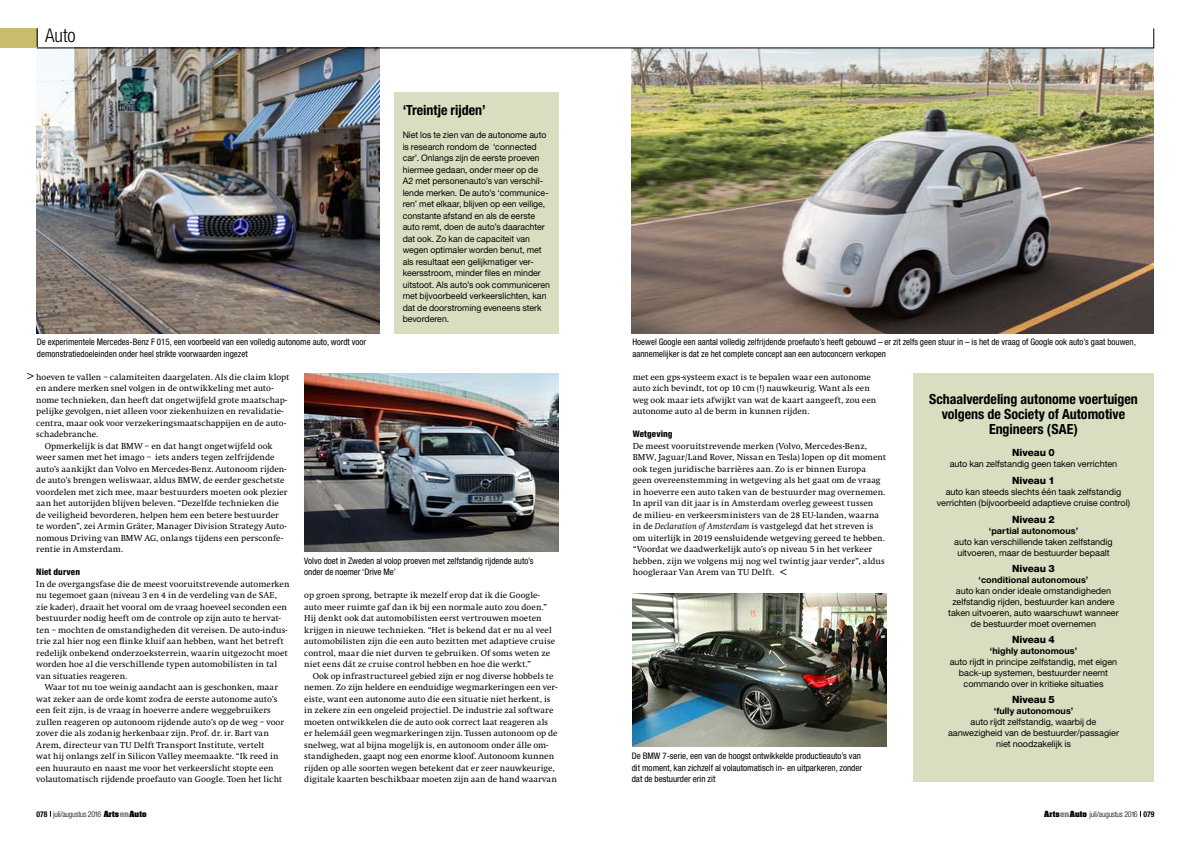
<style>
.page{position:relative;width:1191px;height:842px;background:#fff}
.page>*{position:absolute;margin:0;border:0;box-sizing:border-box;transform-origin:0 0}
.t1{font:300 condensed 19px "Helvetica Neue";color:#000}
.t2{font:700 condensed 14px/15px "Helvetica Neue";color:#000;text-align:center}
.t3{font:12px "Helvetica Neue";color:#000}
.t4{font:800 10px "Helvetica Neue";color:#000}
.t5{font:9px/11.5px "AA Swift";letter-spacing:.005em;color:#000}
.t6{font:9px/11.5px "Helvetica Neue";color:#000;text-align:center}
.t7{font:condensed 9px/11.5px "Helvetica Neue LT Std";color:#000}
.t8{font:700 9px "Helvetica Neue";letter-spacing:.01em;color:#000}
.t9{font:800 condensed 9px "Helvetica Neue";letter-spacing:.01em;color:#000}
.t10{font:300 condensed 8px "Helvetica Neue";letter-spacing:-.02em;color:#000}
.s1{font-style:italic}
.s2{font-weight:700}
.s3{font-family:"Aachen";font-weight:700;font-stretch:normal;font-size:7.2px}
.s4{font-family:"Aachen";font-weight:700;font-stretch:normal;font-size:7.2px;color:#878787}
</style>
<div class="page">
<div style="left:0;top:28px;width:37px;height:20px;background:#c9bc6b"></div>
<svg style="left:37px;top:28px;width:1px;height:20px"></svg>
<svg style="left:1153px;top:28px;width:1px;height:20px"></svg>
<div style="left:394px;top:92px;width:164px;height:241px;background:#d8dfc1"></div>
<img style="left:37px;top:49px;width:343px;height:284px">
<img style="left:632px;top:593px;width:254px;height:153px">
<img style="left:305px;top:374px;width:253px;height:178px">
<img style="left:631px;top:49px;width:522px;height:284px">
<div style="left:913px;top:374px;width:240px;height:408px;background:#d8dfc1"></div>
<hr style="left:37px;top:48px;width:1117px;height:1px;background:#000">
<h1 class="t1" style="left:45px;top:24px;width:32px">Auto</h1>
<h2 class="t2" style="left:403px;top:102px;width:84px">‘Treintje rijden’</h2>
<p class="t6" style="left:403px;top:129px;width:149px;text-align:left">Niet los te zien van de autonome auto is research rondom de ‘connected car’. Onlangs zijn de eerste proeven hiermee gedaan, onder meer op de A2 met personenauto’s van verschil&shy;lende merken. De auto’s ‘communice&shy;ren’ met elkaar, blijven op een veilige, constante afstand en als de eerste auto remt, doen de auto’s daarachter dat ook. Zo kan de capaciteit van wegen optimaler worden benut, met als resultaat een gelijkmatiger ver&shy;keersstroom, minder files en minder uitstoot. Als auto’s ook communiceren met bijvoorbeeld verkeerslichten, kan dat de doorstroming eveneens sterk bevorderen.</p>
<p class="t7" style="left:632px;top:336px;width:505px">Hoewel Google een aantal volledig zelfrijdende proefauto’s heeft gebouwd – er zit zelfs geen stuur in – is het de vraag of Google ook auto’s gaat bouwen, aannemelijker is dat ze het complete concept aan een autoconcern verkopen</p>
<h2 class="t2" style="left:929px;top:391px;width:210px">Schaalverdeling autonome voertuigen volgens de Society of Automotive<br>Engineers (SAE)</h2>
<p class="t4" style="left:1012px;top:446px;width:44px">Niveau 0</p>
<p class="t6" style="left:949px;top:458px;width:169px">auto kan zelfstandig geen taken verrichten</p>
<p class="t4" style="left:1012px;top:474px;width:44px">Niveau 1</p>
<p class="t6" style="left:936px;top:486px;width:195px;line-height:11px">auto kan steeds slechts één taak zelfstandig verrichten (bijvoorbeeld adaptieve cruise control)</p>
<p class="t4" style="left:1012px;top:513px;width:44px">Niveau 2</p>
<p class="t8" style="left:988px;top:525px;width:91px">‘partial autonomous’</p>
<p class="t6" style="left:954px;top:536px;width:160px;line-height:11px">auto kan verschillende taken zelfstandig uitvoeren, maar de bestuurder bepaalt</p>
<p class="t4" style="left:1012px;top:562px;width:44px">Niveau 3</p>
<p class="t8" style="left:978px;top:574px;width:111px">‘conditional autonomous’</p>
<p class="t6" style="left:948px;top:585px;width:172px;line-height:11px">auto kan onder ideale omstandigheden zelfstandig rijden, bestuurder kan andere taken uitvoeren, auto waarschuwt wanneer de bestuurder moet overnemen</p>
<p class="t4" style="left:1012px;top:633px;width:44px">Niveau 4</p>
<p class="t8" style="left:989px;top:645px;width:89px">‘highly autonomous’</p>
<p class="t6" style="left:949px;top:656px;width:169px;line-height:11px">auto rijdt in principe zelfstandig, met eigen back-up systemen, bestuurder neemt commando over in kritieke situaties</p>
<p class="t4" style="left:1012px;top:693px;width:44px">Niveau 5</p>
<p class="t8" style="left:993px;top:705px;width:81px">‘fully autonomous’</p>
<p class="t6" style="left:948px;top:716px;width:172px;line-height:11px">auto rijdt zelfstandig, waarbij de aanwezigheid van de bestuurder/passagier niet noodzakelijk is</p>
<p class="t7" style="left:37px;top:336px;width:331px">De experimentele Mercedes-Benz F 015, een voorbeeld van een volledig autonome auto, wordt voor demonstratiedoeleinden onder heel strikte voorwaarden ingezet</p>
<h3 class="t3" style="left:34px;top:385px;width:9px;rotate:-180deg">&lt;</h3>
<p class="t5" style="left:633px;top:371px;width:245px">met een gps-systeem exact is te bepalen waar een autonome auto zich bevindt, tot op 10 cm (!) nauwkeurig. Want als een weg ook maar iets afwijkt van wat de kaart aangeeft, zou een autonome auto al de berm in kunnen rijden.</p>
<p class="t9" style="left:633px;top:428px;width:41px">Wetgeving</p>
<p class="t5" style="left:633px;top:440px;width:255px">De meest vooruitstrevende merken (Volvo, Mercedes-Benz, BMW, Jaguar/Land Rover, Nissan en Tesla) lopen op dit moment ook tegen juridische barrières aan. Zo is er binnen Europa geen overeenstemming in wetgeving als het gaat om de vraag in hoeverre een auto taken van de bestuurder mag overnemen.<br>In april van dit jaar is in Amsterdam overleg geweest tussen<br>de milieu- en verkeersministers van de 28 EU-landen, waarna in de <span class="s1">Declaration of Amsterdam</span> is vastgelegd dat het streven is om uiterlijk in 2019 eensluidende wetgeving gereed te hebben. “Voordat we daadwerkelijk auto’s op niveau 5 in het verkeer hebben, zijn we volgens mij nog wel twintig jaar verder”, aldus hoogleraar Van Arem van TU Delft.</p>
<p class="t5" style="left:36px;top:371px;width:255px">hoeven te vallen – calamiteiten daargelaten. Als die claim klopt</p>
<p class="t5" style="left:36px;top:382px;width:239px">en andere merken snel volgen in de ontwikkeling met auto-</p>
<p class="t5" style="left:36px;top:394px;width:252px">nome technieken, dan heeft dat ongetwijfeld grote maatschap-</p>
<p class="t5" style="left:36px;top:405px;width:249px">pelijke gevolgen, niet alleen voor ziekenhuizen en revalidatie-</p>
<p class="t5" style="left:36px;top:417px;width:251px">centra, maar ook voor verzekeringsmaatschappijen en de auto-</p>
<p class="t5" style="left:36px;top:429px;width:63px">schadebranche.</p>
<p class="t5" style="left:45px;top:440px;width:229px">Opmerkelijk is dat BMW – en dat hangt ongetwijfeld ook</p>
<p class="t5" style="left:36px;top:452px;width:240px">weer samen met het imago – iets anders tegen zelfrijdende</p>
<p class="t5" style="left:36px;top:463px;width:252px">auto’s aankijkt dan Volvo en Mercedes-Benz. Autonoom rijden-</p>
<p class="t5" style="left:36px;top:475px;width:250px">de auto’s brengen weliswaar, aldus BMW, de eerder geschetste</p>
<p class="t5" style="left:36px;top:486px;width:253px">voordelen met zich mee, maar bestuurders moeten ook plezier</p>
<p class="t5" style="left:36px;top:498px;width:244px">aan het autorijden blijven beleven. “Dezelfde technieken die</p>
<p class="t5" style="left:36px;top:509px;width:244px">de veiligheid bevorderen, helpen hem een betere bestuurder</p>
<p class="t5" style="left:36px;top:521px;width:252px">te worden”, zei Armin Gräter, Manager Division Strategy Auto-</p>
<p class="t5" style="left:36px;top:532px;width:248px">nomous Driving van BMW AG, onlangs tijdens een persconfe-</p>
<p class="t5" style="left:36px;top:544px;width:88px">rentie in Amsterdam.</p>
<p class="t9" style="left:36px;top:566px;width:45px">Niet durven</p>
<p class="t5" style="left:36px;top:578px;width:255px">In de overgangsfase die de meest vooruitstrevende automerken nu tegemoet gaan (niveau 3 en 4 in de verdeling van de SAE, zie kader), draait het vooral om de vraag hoeveel seconden een bestuurder nodig heeft om de controle op zijn auto te hervat&shy;ten – mochten de omstandigheden dit vereisen. De auto-indus&shy;trie zal hier nog een flinke kluif aan hebben, want het betreft redelijk onbekend onderzoeksterrein, waarin uitgezocht moet worden hoe al die verschillende typen automobilisten in tal van situaties reageren.</p>
<p class="t5" style="left:36px;top:682px;width:249px;text-indent:9px">Waar tot nu toe weinig aandacht aan is geschonken, maar wat zeker aan de orde komt zodra de eerste autonome auto’s een feit zijn, is de vraag in hoeverre andere weggebruikers zullen reageren op autonoom rijdende auto’s op de weg – voor zover die als zodanig herkenbaar zijn. Prof. dr. ir. Bart van Arem, directeur van TU Delft Transport Institute, vertelt<br>wat hij onlangs zelf in Silicon Valley meemaakte. “Ik reed in een huurauto en naast me voor het verkeerslicht stopte een volautomatisch rijdende proefauto van Google. Toen het licht</p>
<p class="t7" style="left:304px;top:555px;width:231px">Volvo doet in Zweden al volop proeven met zelfstandig rijdende auto’s onder de noemer ‘Drive Me’</p>
<p class="t5" style="left:304px;top:590px;width:252px">op groen sprong, betrapte ik mezelf erop dat ik die Google&shy;auto meer ruimte gaf dan ik bij een normale auto zou doen.” Hij denkt ook dat automobilisten eerst vertrouwen moeten krijgen in nieuwe technieken. “Het is bekend dat er nu al veel automobilisten zijn die een auto bezitten met adaptieve cruise control, maar die niet durven te gebruiken. Of soms weten ze niet eens dát ze cruise control hebben en hoe die werkt.”</p>
<p class="t5" style="left:304px;top:670px;width:255px;text-indent:9px">Ook op infrastructureel gebied zijn er nog diverse hobbels te nemen. Zo zijn heldere en eenduidige wegmarkeringen een ver&shy;eiste, want een autonome auto die een situatie niet herkent, is in zekere zin een ongeleid projectiel. De industrie zal software moeten ontwikkelen die de auto ook correct laat reageren als er helemáál geen wegmarkeringen zijn. Tussen autonoom op de snelweg, wat al bijna mogelijk is, en autonoom onder álle om&shy;standigheden, gaapt nog een enorme kloof. Autonoom kunnen rijden op alle soorten wegen betekent dat er zeer nauwkeurige, digitale kaarten beschikbaar moeten zijn aan de hand waarvan</p>
<p class="t7" style="left:631px;top:750px;width:232px">De BMW 7-serie, een van de hoogst ontwikkelde productieauto’s van dit moment, kan zichzelf al volautomatisch in- en uitparkeren, zonder dat de bestuurder erin zit</p>
<p class="t10" style="left:37px;top:809px;width:111px"><span class="s2">078</span> juli/augustus 2016 <span class="s3">Arts</span><span class="s4">en</span><span class="s3">Auto</span></p>
<p class="t10" style="left:1044px;top:809px;width:111px"><span class="s3">Arts</span><span class="s4">en</span><span class="s3">Auto</span> juli/augustus 2016 <span class="s2">079</span></p>
</div>
